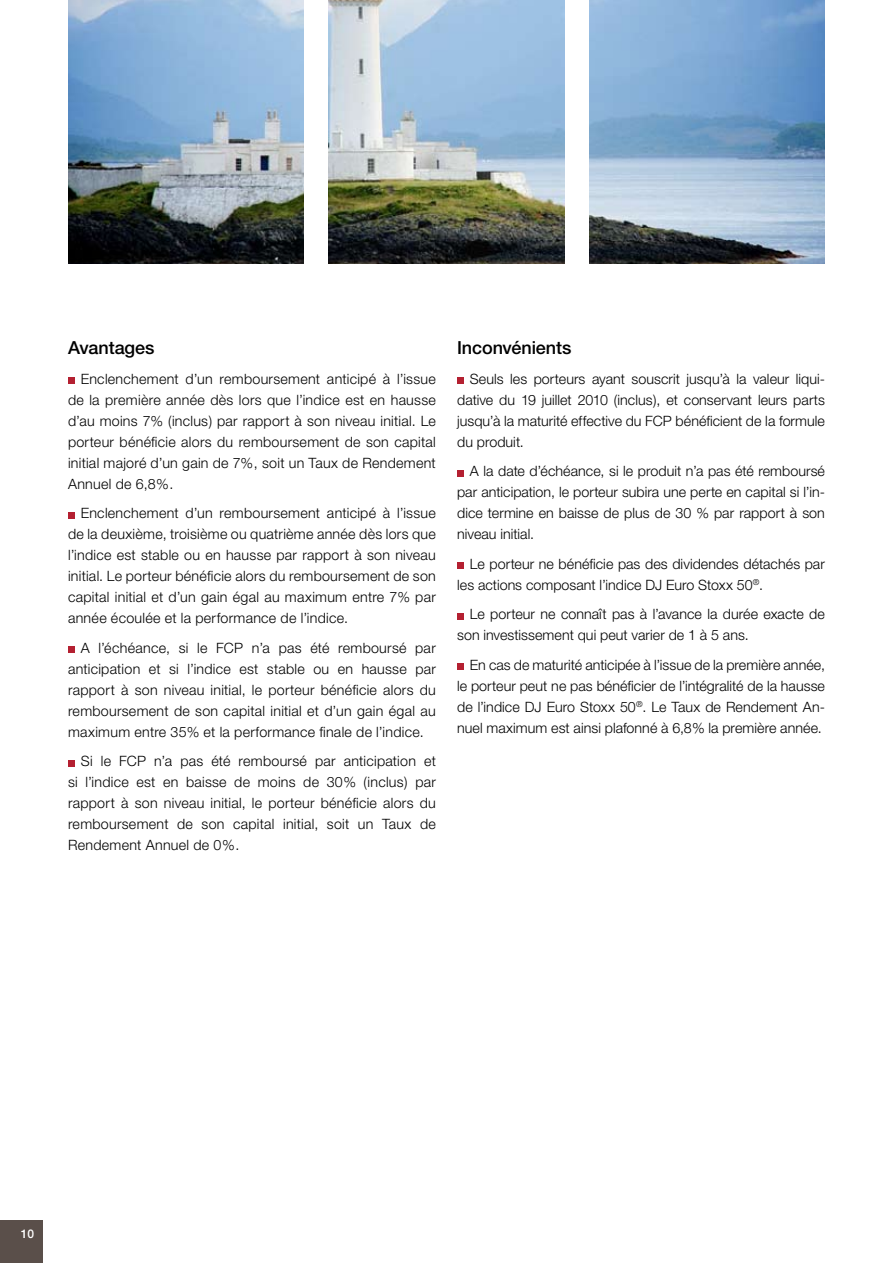
<style>
.page{position:relative;width:893px;height:1263px;background:#fff}
.page>*{position:absolute;margin:0;border:0;box-sizing:border-box;transform-origin:0 0}
.t1{font:500 18px "Helvetica Neue";letter-spacing:-.005em;color:#000}
.t2{font:300 14.25px/21px "Helvetica Neue";letter-spacing:.005em;color:#000;text-align:justify}
.t3{font:500 12px "Helvetica Neue";color:#fff}
</style>
<div class="page">
<div style="left:0;top:1220px;width:43px;height:43px;background:#5a4f4a"></div>
<div style="left:68px;top:377px;width:6px;height:7px;background:#b42031"></div>
<svg style="left:68px;top:512px;width:6px;height:6px"></svg>
<div style="left:68px;top:646px;width:6px;height:7px;background:#b42031"></div>
<svg style="left:68px;top:760px;width:6px;height:6px"></svg>
<div style="left:457px;top:377px;width:6px;height:7px;background:#b42031"></div>
<svg style="left:457px;top:470px;width:6px;height:6px"></svg>
<div style="left:457px;top:562px;width:6px;height:7px;background:#b42031"></div>
<svg style="left:457px;top:613px;width:6px;height:6px"></svg>
<div style="left:457px;top:663px;width:6px;height:7px;background:#b42031"></div>
<img style="left:68px;top:0;width:236px;height:264px">
<img style="left:589px;top:0;width:236px;height:264px">
<img style="left:329px;top:0;width:235px;height:264px">
<p class="t1" style="left:68px;top:337px;width:88px">Avantages</p>
<p class="t2" style="left:68px;top:368px;width:369px;text-indent:13px">Enclenchement d’un remboursement anticipé à l’issue de la première année dès lors que l’indice est en hausse d’au moins 7% (inclus) par rapport à son niveau initial. Le porteur bénéficie alors du remboursement de son capital initial majoré d’un gain de 7%, soit un Taux de Rendement Annuel de 6,8%.</p>
<p class="t2" style="left:68px;top:502px;width:369px;text-indent:13px">Enclenchement d’un remboursement anticipé à l’issue de la deuxième, troisième ou quatrième année dès lors que l’indice est stable ou en hausse par rapport à son niveau initial. Le porteur bénéficie alors du remboursement de son capital initial et d’un gain égal au maximum entre 7% par année écoulée et la performance de l’indice.</p>
<p class="t2" style="left:68px;top:637px;width:369px;text-indent:13px">A l’échéance, si le FCP n’a pas été remboursé par anticipation et si l’indice est stable ou en hausse par rapport à son niveau initial, le porteur bénéficie alors du remboursement de son capital initial et d’un gain égal au maximum entre 35% et la performance finale de l’indice.</p>
<p class="t2" style="left:68px;top:750px;width:369px;text-indent:13px">Si le FCP n’a pas été remboursé par anticipation et si l’indice est en baisse de moins de 30% (inclus) par rapport à son niveau initial, le porteur bénéficie alors du remboursement de son capital initial, soit un Taux de Rendement Annuel de 0%.</p>
<p class="t1" style="left:457px;top:337px;width:116px">Inconvénients</p>
<p class="t2" style="left:457px;top:368px;width:369px;text-indent:13px">Seuls les porteurs ayant souscrit jusqu’à la valeur liqui&shy;dative du 19 juillet 2010 (inclus), et conservant leurs parts jusqu’à la maturité effective du FCP bénéficient de la formule du produit.</p>
<p class="t2" style="left:457px;top:460px;width:369px;text-indent:13px">A la date d’échéance, si le produit n’a pas été remboursé par anticipation, le porteur subira une perte en capital si l’in&shy;dice termine en baisse de plus de 30 % par rapport à son niveau initial.</p>
<p class="t2" style="left:457px;top:553px;width:369px;text-indent:13px">Le porteur ne bénéficie pas des dividendes détachés par les actions composant l’indice DJ Euro Stoxx 50<sup>®</sup>.</p>
<p class="t2" style="left:457px;top:603px;width:369px;text-indent:13px">Le porteur ne connaît pas à l’avance la durée exacte de son investissement qui peut varier de 1 à 5 ans.</p>
<p class="t2" style="left:457px;top:654px;width:369px;text-indent:13px">En cas de maturité anticipée à l’issue de la première année, le porteur peut ne pas bénéficier de l’intégralité de la hausse de l’indice DJ Euro Stoxx 50<sup>®</sup>. Le Taux de Rendement An&shy;nuel maximum est ainsi plafonné à 6,8% la première année.</p>
<p class="t3" style="left:21px;top:1227px;width:15px">10</p>
</div>
